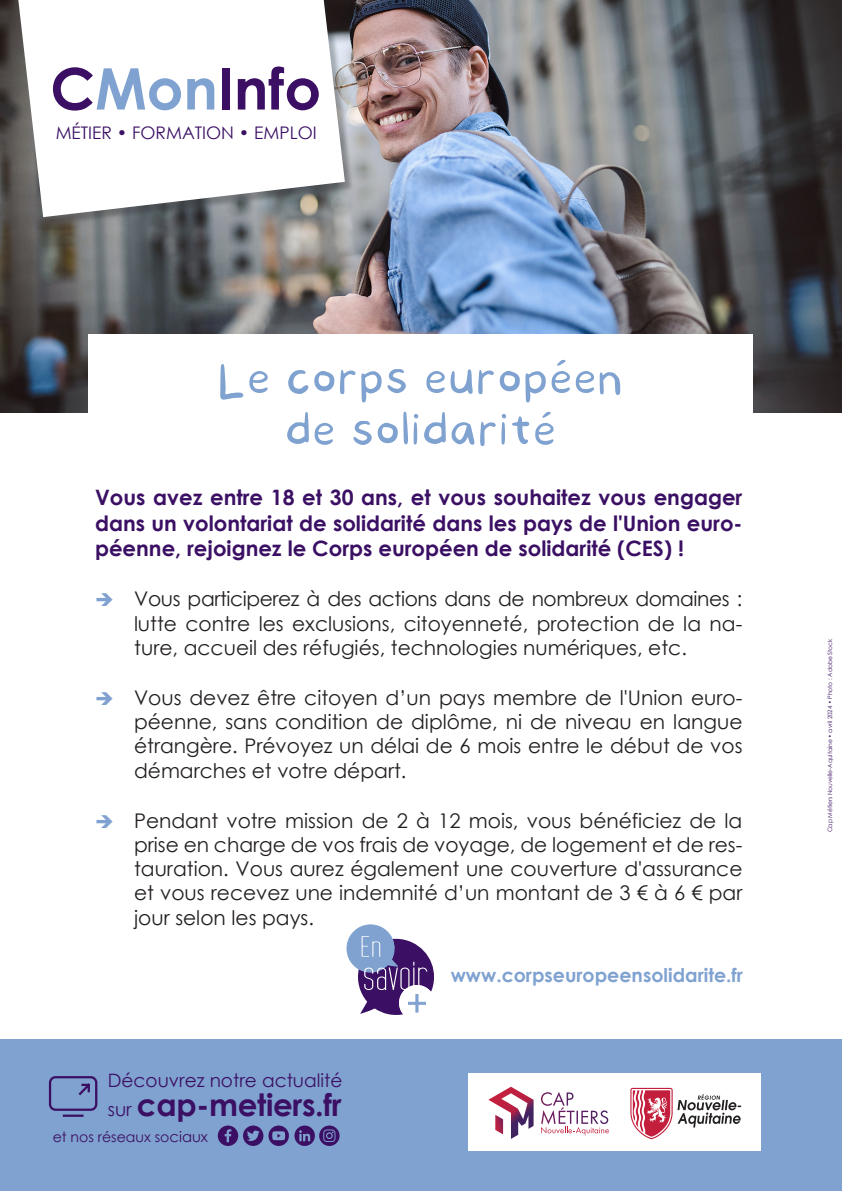
<style>
.page{position:relative;width:842px;height:1191px;background:#fff}
.page>*{position:absolute;margin:0;border:0;box-sizing:border-box;transform-origin:0 0}
.t1{font:61px "Sunny";letter-spacing:-.01em;color:#80a2d0}
.t2{font:700 57.4px "Century Gothic";color:#3b1064}
.t3{font:700 30.8px "Century Gothic";letter-spacing:-.01em;color:#3b1064}
.t4{font:700 21.2px/25.5px "Century Gothic";color:#3b1064;text-align:justify}
.t5{font:20.2px/24.2px "Century Gothic";color:#231f20;text-align:justify}
.t6{font:700 19px "Century Gothic";color:#80a2d0}
.t7{font:18.5px "Century Gothic";color:#3b1064}
.t8{font:17.3px "Century Gothic";color:#3b1064}
.t9{font:14.1px "Century Gothic";color:#3b1064}
.t10{font:6px "Century Gothic";color:#3b1064}
.s1{color:#80a2d0}
.s2{font-weight:400;font-size:18.5px}
.s3{font-size:14.7px}
</style>
<div class="page">
<img style="left:0;top:0;width:842px;height:412px">
<div style="left:0;top:1039px;width:842px;height:152px;background:#80a2d0"></div>
<div style="left:8px;top:0;width:347px;height:227px;background:#231f20;opacity:.3"></div>
<svg style="left:18px;top:0;width:327px;height:217px"></svg>
<div style="left:468px;top:1073px;width:292px;height:77px;background:#fff"></div>
<svg style="left:541px;top:1092px;width:68px;height:43px"></svg>
<svg style="left:488px;top:1086px;width:46px;height:53px"></svg>
<svg style="left:630px;top:1087px;width:111px;height:52px"></svg>
<svg style="left:48px;top:1076px;width:50px;height:41px"></svg>
<svg style="left:218px;top:1125px;width:122px;height:21px"></svg>
<div style="left:88px;top:334px;width:664px;height:127px;background:#fff"></div>
<svg style="left:346px;top:924px;width:88px;height:91px"></svg>
<svg style="left:557px;top:360px;width:8px;height:6px"></svg>
<svg style="left:542px;top:412px;width:9px;height:6px"></svg>
<p class="t2" style="left:50px;top:45px;width:272px">C<span class="s1">Mon</span>Info</p>
<p class="t8" style="left:56px;top:121px;width:263px">MÉTIER • FORMATION • EMPLOI</p>
<p class="t1" style="left:217px;top:359px;width:408px">Le corps europeen</p>
<p class="t1" style="left:284px;top:411px;width:274px">de solidarite</p>
<p class="t4" style="left:95px;top:484px;width:649px">Vous avez entre 18 et 30 ans, et vous souhaitez vous engager dans un volontariat de solidarité dans les pays de l'Union euro&shy;péenne, rejoignez le Corps européen de solidarité (CES) !</p>
<p class="t5" style="left:134px;top:586px;width:610px;text-indent:-39px"><span class="s1">➔</span> Vous participerez à des actions dans de nombreux domaines : lutte contre les exclusions, citoyenneté, protection de la na&shy;ture, accueil des réfugiés, technologies numériques, etc.</p>
<p class="t5" style="left:134px;top:685px;width:610px;text-indent:-39px"><span class="s1">➔</span> Vous devez être citoyen d’un pays membre de l'Union euro&shy;péenne, sans condition de diplôme, ni de niveau en langue étrangère. Prévoyez un délai de 6 mois entre le début de vos démarches et votre départ.</p>
<p class="t5" style="left:134px;top:808px;width:610px;text-indent:-39px"><span class="s1">➔</span> Pendant votre mission de 2 à 12 mois, vous bénéficiez de la prise en charge de vos frais de voyage, de logement et de res&shy;tauration. Vous aurez également une couverture d'assurance et vous recevez une indemnité d’un montant de 3 € à 6 € par jour selon les pays.</p>
<p class="t7" style="left:108px;top:1067px;width:236px">Découvrez notre actualité</p>
<p class="t3" style="left:108px;top:1081px;width:235px"><span class="s2">sur</span> cap-metiers.fr</p>
<p class="t9" style="left:53px;top:1127px;width:157px">et nos réseaux so<span class="s3">ciaux</span></p>
<p class="t6" style="left:451px;top:960px;width:294px">www.corpseuropeensolidarite.fr</p>
<p class="t10" style="left:826px;top:832px;width:195px;rotate:-90deg">Cap Métiers Nouvelle-Aquitaine • avril 2024 • Photo : Adobe Stock</p>
</div>
